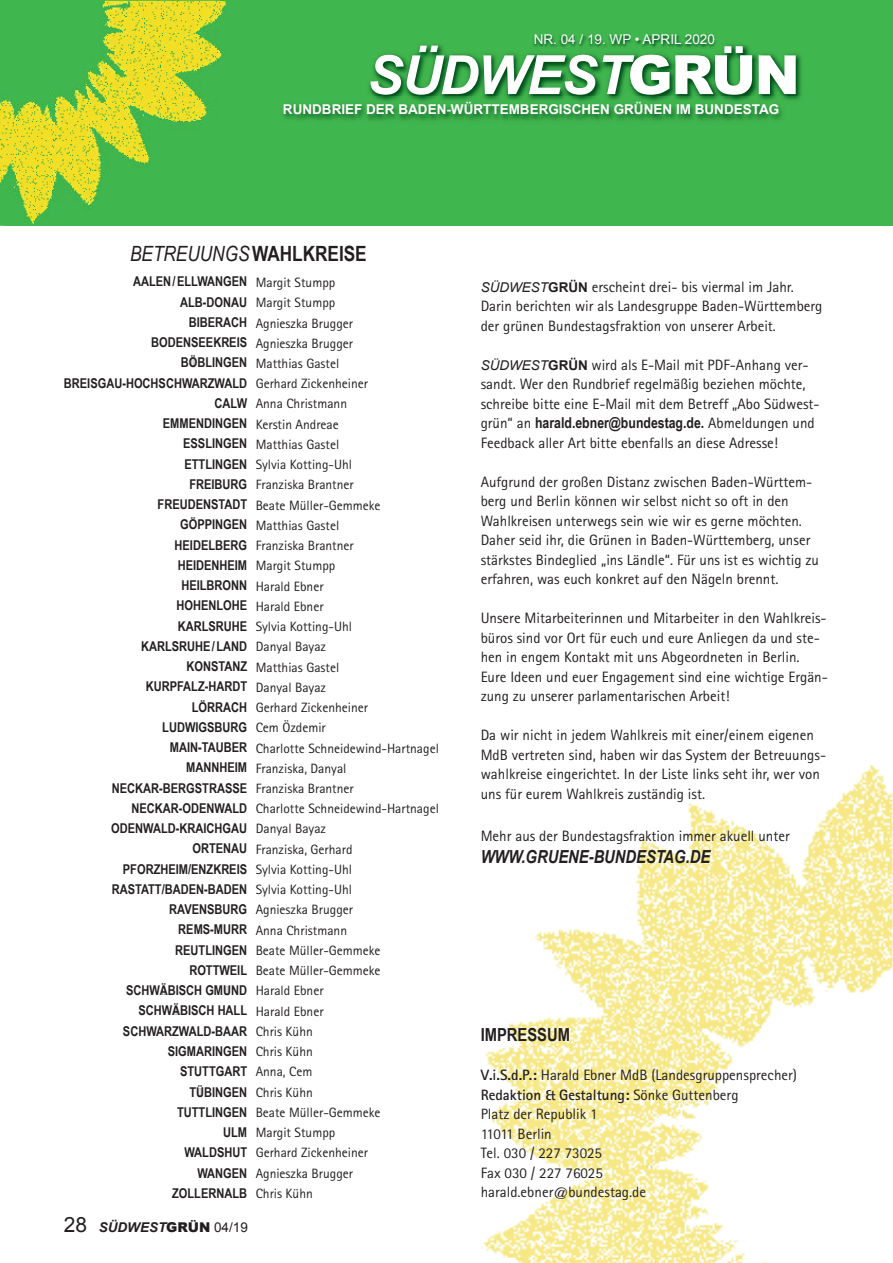
<style>
.page{position:relative;width:893px;height:1263px;background:#fff}
.page>*{position:absolute;margin:0;border:0;box-sizing:border-box;transform-origin:0 0}
.t1{font:italic 21px "Arial Narrow";color:#231f20}
.t2{font:italic 700 18px "Arial Narrow";color:#231f20}
.t3{font:700 18px "Arial Narrow";color:#231f20}
.t4{font:15px/19.5px "Agfa Rotis Sans Serif";color:#231f20}
.t5{font:700 15px "Arial Narrow";color:#231f20}
.t6{font:13.5px/20.2px "Agfa Rotis Sans Serif";color:#231f20}
.t7{font:700 13.5px/20.2px "Arial Narrow";color:#231f20;text-align:right}
.t8{font:700 13.5px "Arial";color:#fff}
.t9{font:13.5px "Arial";color:#fff}
.t10{font:italic 700 13.5px "Arial";color:#231f20}
.s1{font-weight:700;font-style:normal}
.s2{font-weight:400;font-style:normal;font-size:21px}
.s3{font-weight:900;font-style:normal}
.s4{font-weight:400;font-style:normal}
.s5{font-family:"Arial";font-style:italic;font-size:13.5px}
.s6{font-family:"Arial";font-weight:700;font-size:13.5px}
.s7{font-family:"Agfa Rotis Sans Serif";font-weight:400}
.s8{font-weight:700}
</style>
<div class="page">
<div style="left:0;top:0;width:893px;height:225px;background:#40b64f"></div>
<img style="left:0;top:1px;width:227px;height:223px">
<img style="left:482px;top:765px;width:410px;height:498px">
<img style="left:369px;top:44px;width:433px;height:53px">
<svg style="left:370px;top:46px;width:426px;height:49px"></svg>
<img style="left:283px;top:97px;width:517px;height:24px">
<img style="left:525px;top:34px;width:235px;height:12px">
<img style="left:525px;top:46px;width:235px;height:15px">
<p class="t9" style="left:534px;top:32px;width:183px">NR. 04 / 19. WP • APRIL 2020</p>
<p class="t8" style="left:283px;top:102px;width:498px">RUNDBRIEF DER BADEN-WÜRTTEMBERGISCHEN GRÜNEN IM BUNDESTAG</p>
<h1 class="t1" style="left:130px;top:242px;width:238px">BETREUUNGS<span class="s1">WAHLKREISE</span></h1>
<p class="t7" style="left:64px;top:271px;width:185px">AALEN/ELLWANGEN<br>ALB-DONAU<br>BIBERACH<br>BODENSEEKREIS<br>BÖ̈ BLINGEN<br>BREISGAU-HOCHSCHWARZWALD<br>CALW<br>EMMENDINGEN<br>ESSLINGEN<br>ETTLINGEN<br>FREIBURG<br>FREUDENSTADT<br>GÖPPINGEN<br>HEIDELBERG<br>HEIDENHEIM<br>HEILBRONN<br>HOHENLOHE<br>KARLSRUHE<br>KARLSRUHE/LAND<br>KONSTANZ<br>KURPFALZ-HARDT<br>LÖRRACH<br>LUDWIGSBURG<br>MAIN-TAUBER<br>MANNHEIM<br>NECKAR-BERGSTRASSE<br>NECKAR-ODENWALD<br>ODENWALD-KRAICHGAU<br>ORTENAU<br>PFORZHEIM/ENZKREIS<br>RASTATT/BADEN-BADEN<br>RAVENSBURG<br>REMS-MURR<br>REUTLINGEN<br>ROTTWEIL<br>SCHWÄ̈ BISCH GMÜ ND<br>SCHWÄ̈ BISCH HALL<br>SCHWARZWALD-BAAR<br>SIGMARINGEN<br>STUTTGART<br>TÜ̈ BINGEN<br>TUTTLINGEN<br>ULM<br>WALDSHUT<br>WANGEN<br>ZOLLERNALB</p>
<p class="t6" style="left:256px;top:274px;width:185px">Margit Stumpp<br>Margit Stumpp<br>Agnieszka Brugger<br>Agnieszka Brugger<br>Matthias Gastel<br>Gerhard Zickenheiner<br>Anna Christmann<br>Kerstin Andreae<br>Matthias Gastel<br>Sylvia Kotting-Uhl<br>Franziska Brantner<br>Beate Müller-Gemmeke<br>Matthias Gastel<br>Franziska Brantner<br>Margit Stumpp<br>Harald Ebner<br>Harald Ebner<br>Sylvia Kotting-Uhl<br>Danyal Bayaz<br>Matthias Gastel<br>Danyal Bayaz<br>Gerhard Zickenheiner<br>Cem Özdemir<br>Charlotte Schneidewind-Hartnagel<br>Franziska, Danyal<br>Franziska Brantner<br>Charlotte Schneidewind-Hartnagel<br>Danyal Bayaz<br>Franziska, Gerhard<br>Sylvia Kotting-Uhl<br>Sylvia Kotting-Uhl<br>Agnieszka Brugger<br>Anna Christmann<br>Beate Müller-Gemmeke<br>Beate Müller-Gemmeke<br>Harald Ebner<br>Harald Ebner<br>Chris Kühn<br>Chris Kühn<br>Anna, Cem<br>Chris Kühn<br>Beate Müller-Gemmeke<br>Margit Stumpp<br>Gerhard Zickenheiner<br>Agnieszka Brugger<br>Chris Kühn</p>
<p class="t10" style="left:64px;top:1219px;width:186px"><span class="s2">28</span> SÜDWEST<span class="s3">GRÜN</span> <span class="s4">04/19</span></p>
<p class="t4" style="left:481px;top:278px;width:343px"><span class="s5">SÜDWEST</span><span class="s6">GRÜN</span> erscheint drei- bis viermal im Jahr.<br>Darin berichten wir als Landesgruppe Baden-Württemberg der grünen Bundestagsfraktion von unserer Arbeit.</p>
<p class="t4" style="left:481px;top:356px;width:340px"><span class="s5">SÜDWEST</span><span class="s6">GRÜN</span> wird als E-Mail mit PDF-Anhang ver&shy;sandt. Wer den Rundbrief regelmäßig beziehen möchte, schreibe bitte eine E-Mail mit dem Betreff „Abo Südwest-</p>
<p class="t5" style="left:481px;top:414px;width:336px"><span class="s7">grün“ an</span> HARALD.EBNER@BUNDESTAG.DE. <span class="s7">Abmeldungen und</span></p>
<p class="t4" style="left:481px;top:434px;width:299px">Feedback aller Art bitte ebenfalls an diese Adresse!</p>
<p class="t4" style="left:481px;top:473px;width:340px">Aufgrund der großen Distanz zwischen Baden-Württem&shy;berg und Berlin können wir selbst nicht so oft in den Wahlkreisen unterwegs sein wie wir es gerne möchten.<br>Daher seid ihr, die Grünen in Baden-Württemberg, unser stärkstes Bindeglied „ins Ländle“. Für uns ist es wichtig zu erfahren, was euch konkret auf den Nägeln brennt.</p>
<p class="t4" style="left:481px;top:610px;width:349px">Unsere Mitarbeiterinnen und Mitarbeiter in den Wahlkreis&shy;büros sind vor Ort für euch und eure Anliegen da und ste&shy;hen in engem Kontakt mit uns Abgeordneten in Berlin.<br>Eure Ideen und euer Engagement sind eine wichtige Ergän&shy;zung zu unserer parlamentarischen Arbeit!</p>
<p class="t4" style="left:481px;top:727px;width:347px">Da wir nicht in jedem Wahlkreis mit einer/einem eigenen MdB vertreten sind, haben wir das System der Betreuungs&shy;wahlkreise eingerichtet. In der Liste links seht ihr, wer von uns für eurem Wahlkreis zuständig ist.</p>
<p class="t4" style="left:481px;top:827px;width:311px">Mehr aus der Bundestagsfraktion immer akuell unter</p>
<p class="t2" style="left:481px;top:846px;width:231px">WWW.GRUENE-BUNDESTAG.DE</p>
<p class="t3" style="left:481px;top:1024px;width:91px">IMPRESSUM</p>
<p class="t4" style="left:481px;top:1067px;width:318px"><span class="s8">V.i.S.d.P.:</span> Harald Ebner MdB (Landesgruppensprecher)<br><span class="s8">Redaktion &amp; Gestaltung:</span> Sönke Guttenberg<br>Platz der Republik 1<br>11011 Berlin<br>Tel. 030 / 227 73025<br>Fax 030 / 227 76025<br>harald.ebner@bundestag.de</p>
</div>
